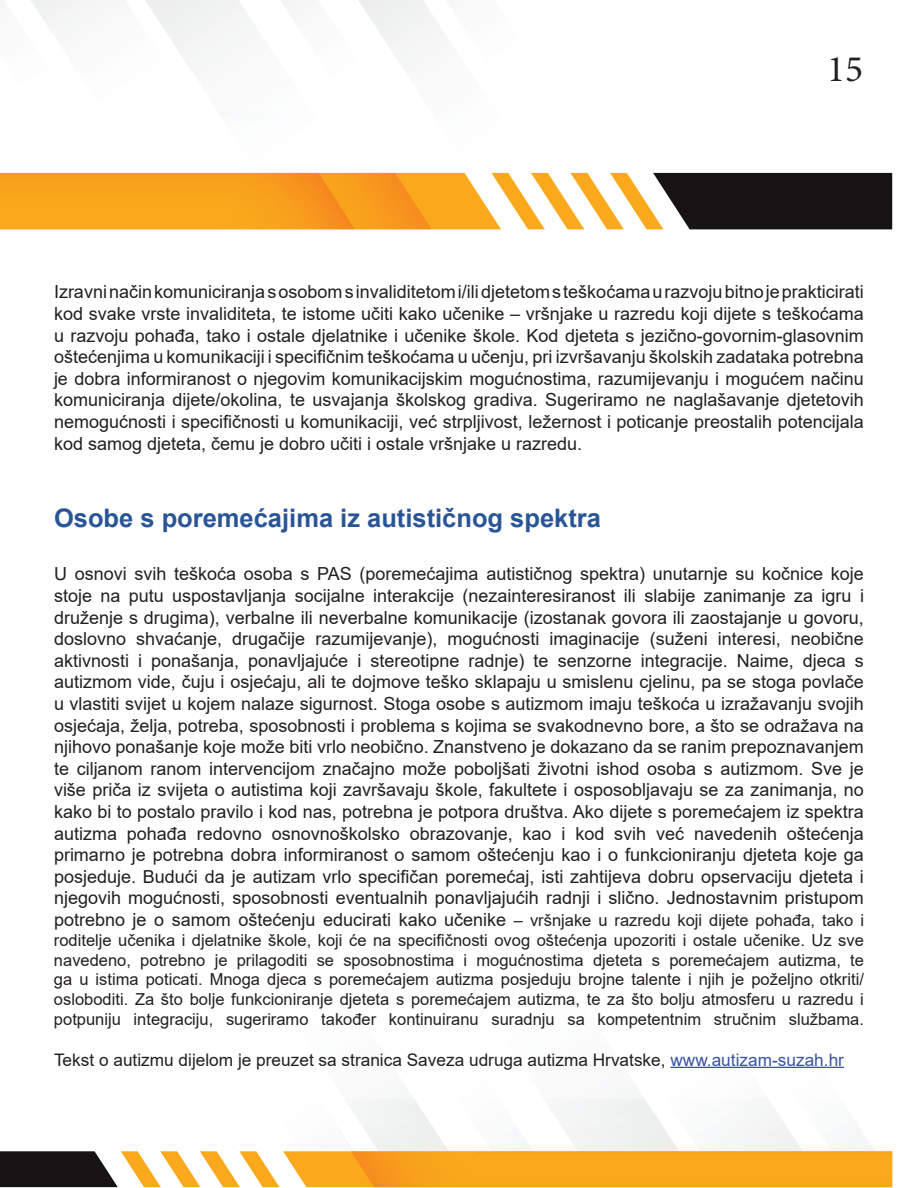
<style>
.page{position:relative;width:918px;height:1188px;background:#fff}
.page>*{position:absolute;margin:0;border:0;box-sizing:border-box;transform-origin:0 0}
.t1{font:37.5px "Minion Pro";color:#231f20}
.t2{font:700 25.5px "Arial";color:#295597}
.t3{font:18px/21.6px "Arial";color:#231f20;text-align:justify}
.t4{font:17.25px "Arial";color:#231f20}
.t5{font:16.5px/19.8px "Arial";color:#231f20;text-align:justify}
.s1{font-size:16.5px}
.s2{color:#3853a3}
</style>
<div class="page">
<svg style="left:0;top:0;width:892px;height:229px"></svg>
<svg style="left:0;top:1066px;width:892px;height:121px"></svg>
<hr style="left:670px;top:1067px;width:174px;height:1px;background:#3853a3">
<h1 class="t1" style="left:827px;top:44px;width:37px">15</h1>
<p class="t3" style="left:54px;top:281px;width:811px">Izravni način komuniciranja s osobom s invaliditetom i/ili djetetom s teškoćama u razvoju bitno je prakticirati kod svake vrste invaliditeta, te istome učiti kako učenike – vršnjake u razredu koji dijete s teškoćama u razvoju pohađa, tako i ostale djelatnike i učenike škole. Kod djeteta s jezično-govornim-glasovnim oštećenjima u komunikaciji i specifičnim teškoćama u učenju, pri izvršavanju školskih zadataka potrebna je dobra informiranost o njegovim komunikacijskim mogućnostima, razumijevanju i mogućem načinu komuniciranja dijete/okolina, te usvajanja školskog gradiva. Sugeriramo ne naglašavanje djetetovih nemogućnosti i specifičnosti u komunikaciji, već strpljivost, ležernost i poticanje preostalih potencijala kod samog djeteta, čemu je dobro učiti i ostale vršnjake u razredu.</p>
<h2 class="t2" style="left:54px;top:500px;width:549px">Osobe s poremećajima iz autističnog spektra</h2>
<p class="t3" style="left:54px;top:563px;width:811px">U osnovi svih teškoća osoba s PAS (poremećajima autističnog spektra) unutarnje su kočnice koje stoje na putu uspostavljanja socijalne interakcije (nezainteresiranost ili slabije zanimanje za igru i druženje s drugima), verbalne ili neverbalne komunikacije (izostanak govora ili zaostajanje u govoru, doslovno shvaćanje, drugačije razumijevanje), mogućnosti imaginacije (suženi interesi, neobične aktivnosti i ponašanja, ponavljajuće i stereotipne radnje) te senzorne integracije. Naime, djeca s autizmom vide, čuju i osjećaju, ali te dojmove teško sklapaju u smislenu cjelinu, pa se stoga povlače u vlastiti svijet u kojem nalaze sigurnost. Stoga osobe s autizmom imaju teškoća u izražavanju svojih osjećaja, želja, potreba, sposobnosti i problema s kojima se svakodnevno bore, a što se odražava na njihovo ponašanje koje može biti vrlo neobično. Znanstveno je dokazano da se ranim prepoznavanjem te ciljanom ranom intervencijom značajno može poboljšati životni ishod osoba s autizmom. Sve je više priča iz svijeta o autistima koji završavaju škole, fakultete i osposobljavaju se za zanimanja, no kako bi to postalo pravilo i kod nas, potrebna je potpora društva. Ako dijete s poremećajem iz spektra autizma pohađa redovno osnovnoškolsko obrazovanje, kao i kod svih već navedenih oštećenja primarno je potrebna dobra informiranost o samom oštećenju kao i o funkcioniranju djeteta koje ga posjeduje. Budući da je autizam vrlo specifičan poremećaj, isti zahtijeva dobru opservaciju djeteta i njegovih mogućnosti, sposobnosti eventualnih ponavljajućih radnji i slično. Jednostavnim pristupom potrebno je o samom oštećenju educirati kako učenike <span class="s1">– vršnjake u razredu koji dijete pohađa, tako i</span></p>
<p class="t5" style="left:54px;top:930px;width:811px">roditelje učenika i djelatnike škole, koji će na specifičnosti ovog oštećenja upozoriti i ostale učenike. Uz sve navedeno, potrebno je prilagoditi se sposobnostima i mogućnostima djeteta s poremećajem autizma, te ga u istima poticati. Mnoga djeca s poremećajem autizma posjeduju brojne talente i njih je poželjno otkriti/ osloboditi. Za što bolje funkcioniranje djeteta s poremećajem autizma, te za što bolju atmosferu u razredu i potpuniju integraciju, sugeriramo također kontinuiranu suradnju sa kompetentnim stručnim službama.</p>
<p class="t4" style="left:54px;top:1048px;width:792px">Tekst o autizmu dijelom je preuzet sa stranica Saveza udruga autizma Hrvatske, <span class="s2">www.autizam-suzah.hr</span></p>
</div>
